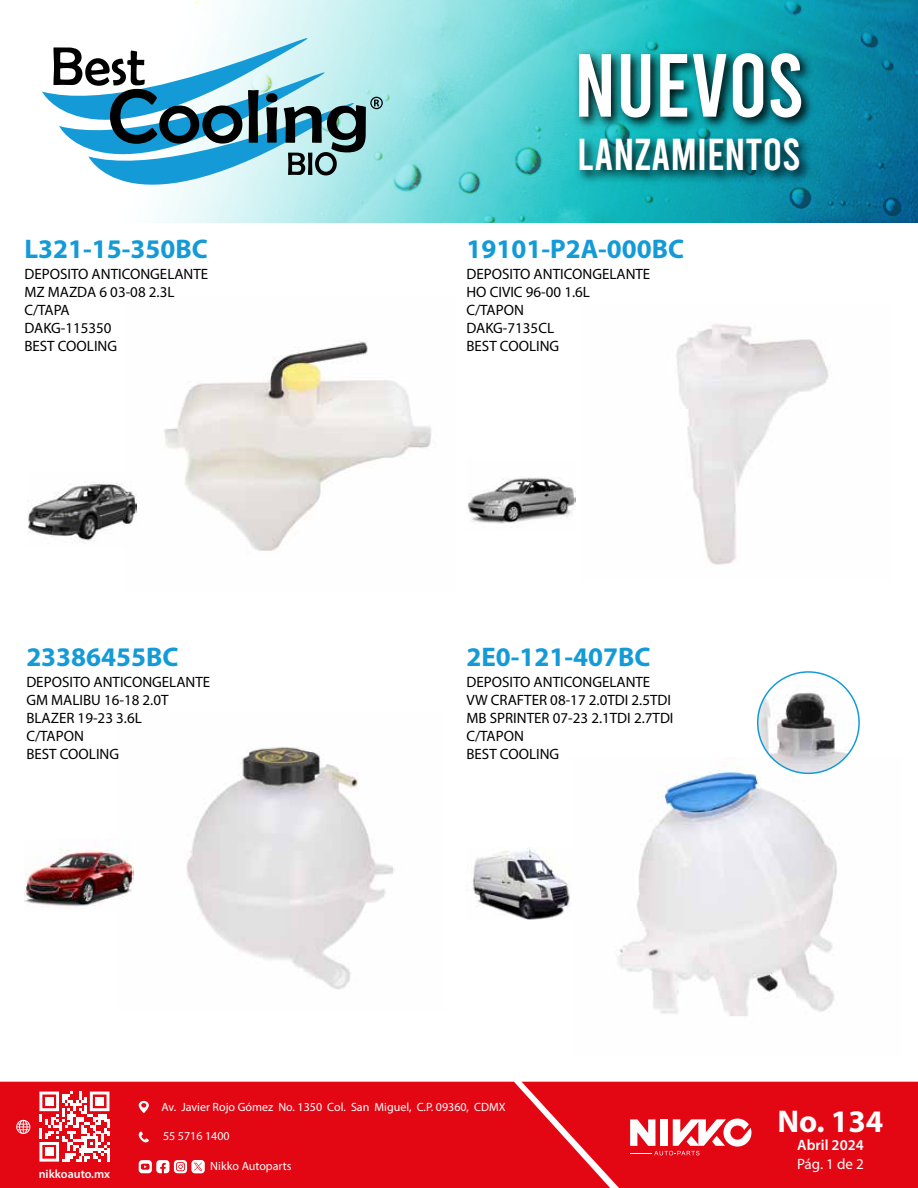
<style>
.page{position:relative;width:918px;height:1188px;background:#fff}
.page>*{position:absolute;margin:0;border:0;box-sizing:border-box;transform-origin:0 0}
.t1{font:89.4px "Bebas";color:#fff}
.t2{font:44.7px "Bebas";color:#fff}
.t3{font:700 31.5px "Myriad Pro";color:#fff}
.t4{font:700 27px "Myriad Pro";color:#149bd7}
.t5{font:15px/18px "Myriad Pro";color:#000}
.t6{font:600 15px "Myriad Pro";color:#fff}
.t7{font:15px "Myriad Pro";color:#fff}
.t8{font:12px "Myriad Pro";color:#fff}
.t9{font:600 12px "Myriad Pro";color:#fff}
</style>
<div class="page">
<img style="left:423px;top:0;width:495px;height:223px">
<img style="left:565px;top:32px;width:256px;height:162px">
<svg style="left:42px;top:0;width:381px;height:104px"></svg>
<svg style="left:161px;top:40px;width:309px;height:183px;background:#9ae4e5"></svg>
<svg style="left:59px;top:10px;width:381px;height:191px"></svg>
<svg style="left:53px;top:47px;width:189px;height:97px"></svg>
<svg style="left:248px;top:90px;width:11px;height:53px"></svg>
<svg style="left:266px;top:93px;width:12px;height:50px"></svg>
<svg style="left:284px;top:97px;width:99px;height:78px;background:#749b9e"></svg>
<div style="left:0;top:1082px;width:522px;height:106px;background:#e30613"></div>
<svg style="left:39px;top:1092px;width:70px;height:70px"></svg>
<div style="left:45px;top:1097px;width:8px;height:9px;background:#fff"></div>
<div style="left:95px;top:1097px;width:9px;height:9px;background:#fff"></div>
<div style="left:45px;top:1148px;width:8px;height:8px;background:#fff"></div>
<svg style="left:16px;top:1120px;width:14px;height:14px"></svg>
<svg style="left:139px;top:1101px;width:10px;height:12px"></svg>
<svg style="left:139px;top:1131px;width:10px;height:12px"></svg>
<svg style="left:139px;top:1160px;width:66px;height:13px"></svg>
<svg style="left:522px;top:1082px;width:396px;height:106px;background:#e41723"></svg>
<img style="left:676px;top:324px;width:153px;height:241px">
<img style="left:466px;top:477px;width:109px;height:47px">
<img style="left:133px;top:747px;width:262px;height:243px">
<img style="left:24px;top:849px;width:109px;height:58px">
<img style="left:136px;top:341px;width:295px;height:210px">
<img style="left:28px;top:482px;width:108px;height:62px">
<img style="left:618px;top:757px;width:229px;height:259px">
<img style="left:472px;top:848px;width:98px;height:72px">
<img style="left:758px;top:672px;width:101px;height:101px;border-radius:51px">
<div style="left:757px;top:671px;width:103px;height:103px;border:2px solid #149bd7;border-radius:50%"></div>
<h3 class="t4" style="left:24px;top:231px;width:185px">L321-15-350BC</h3>
<p class="t5" style="left:24px;top:265px;width:185px">DEPOSITO ANTICONGELANTE<br>MZ MAZDA 6 03-08 2.3L<br>C/TAPA<br>DAKG-115350<br>BEST COOLING</p>
<h3 class="t4" style="left:26px;top:639px;width:154px">23386455BC</h3>
<p class="t5" style="left:26px;top:672px;width:185px">DEPOSITO ANTICONGELANTE<br>GM MALIBU 16-18 2.0T<br>BLAZER 19-23 3.6L<br>C/TAPON<br>BEST COOLING</p>
<h1 class="t1" style="left:574px;top:41px;width:232px">NUEVOS</h1>
<h2 class="t2" style="left:577px;top:132px;width:225px">LANZAMIENTOS</h2>
<h3 class="t4" style="left:466px;top:231px;width:219px">19101-P2A-000BC</h3>
<p class="t5" style="left:466px;top:265px;width:185px">DEPOSITO ANTICONGELANTE<br>HO CIVIC 96-00 1.6L<br>C/TAPON<br>DAKG-7135CL<br>BEST COOLING</p>
<h3 class="t4" style="left:466px;top:639px;width:186px">2E0-121-407BC</h3>
<p class="t5" style="left:466px;top:672px;width:209px">DEPOSITO ANTICONGELANTE<br>VW CRAFTER 08-17 2.0TDI 2.5TDI<br>MB SPRINTER 07-23 2.1TDI 2.7TDI<br>C/TAPON<br>BEST COOLING</p>
<p class="t9" style="left:39px;top:1167px;width:73px">nikkoauto.mx</p>
<p class="t8" style="left:161px;top:1099px;width:346px">Av. Javier Rojo Gómez No. 1350 Col. San Miguel, C.P. 09360, CDMX</p>
<p class="t8" style="left:163px;top:1129px;width:68px">55 5716 1400</p>
<p class="t8" style="left:210px;top:1159px;width:83px">Nikko Autoparts</p>
<h3 class="t3" style="left:778px;top:1101px;width:107px">No. 134</h3>
<p class="t7" style="left:797px;top:1155px;width:68px">Pág. 1 de 2</p>
<p class="t6" style="left:797px;top:1135px;width:68px">Abril 2024</p>
</div>
